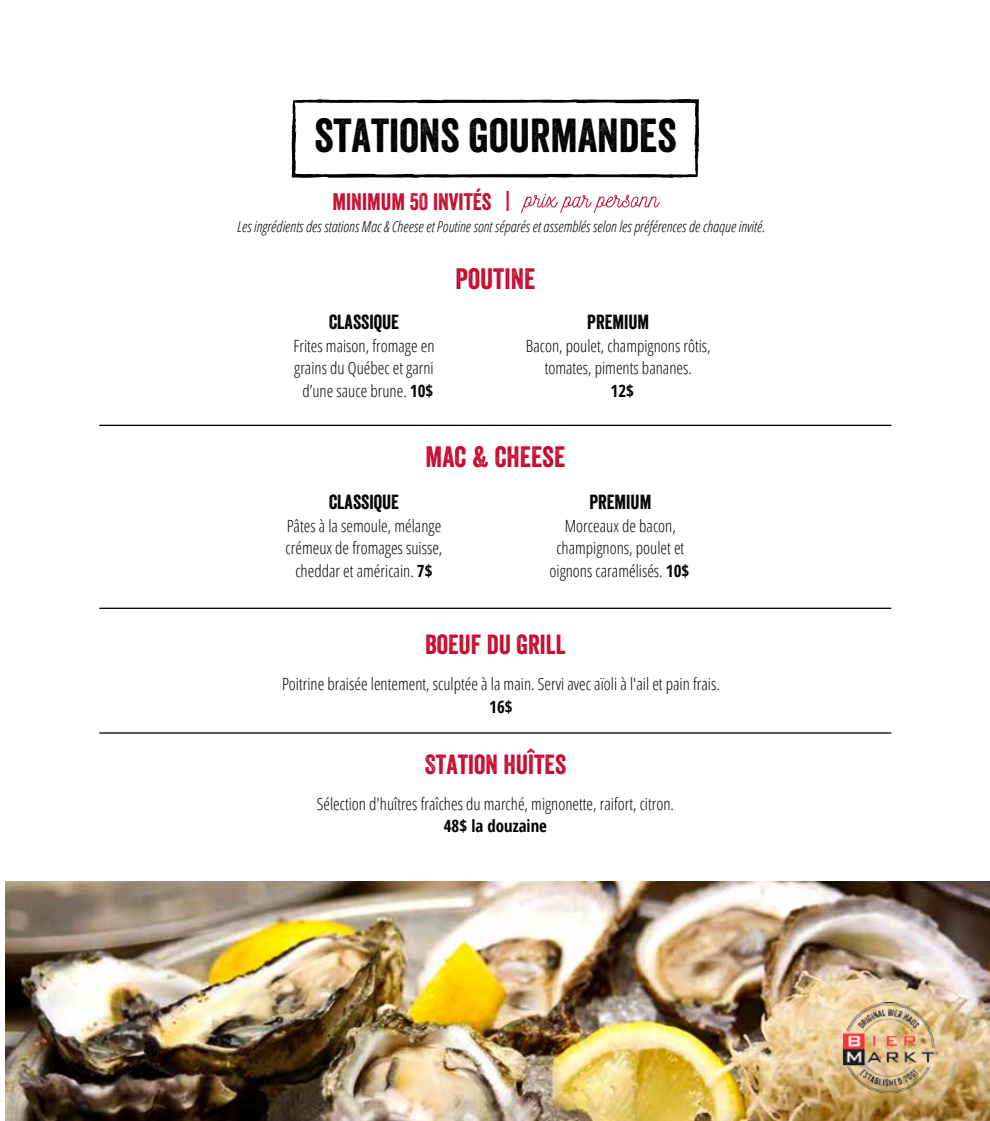
<style>
.page{position:relative;width:990px;height:1121px;background:#fff}
.page>*{position:absolute;margin:0;border:0;box-sizing:border-box;transform-origin:0 0}
.t1{font:46.38px "Veneer";color:#000}
.t2{font:28.53px "Veneer";color:#c60c30}
.t3{font:26.78px "Veneer";color:#c60c30}
.t4{font:23.1px "Veneer";color:#c60c30}
.t5{font:19.78px "Veneer";color:#000}
.t6{font:300 condensed 16.8px/22.4px "Open Sans";color:#000;text-align:center}
.t7{font:700 condensed 16.8px "Open Sans";color:#000}
.t8{font:italic 300 condensed 15.05px "Open Sans";color:#000}
.s1{font-weight:700}
</style>
<div class="page">
<svg style="left:292px;top:99px;width:407px;height:79px"></svg>
<img style="left:6px;top:881px;width:984px;height:240px">
<img style="left:843px;top:1002px;width:94px;height:91px">
<svg style="left:521px;top:194px;width:138px;height:19px"></svg>
<hr style="left:100px;top:425px;width:791px;height:1px;background:#000">
<hr style="left:100px;top:608px;width:791px;height:1px;background:#000">
<hr style="left:100px;top:732px;width:791px;height:2px;background:#000">
<h1 class="t1" style="left:314px;top:108px;width:363px">STATIONS GOURMANDES</h1>
<h3 class="t4" style="left:332px;top:187px;width:179px">MINIMUM 50 INVITÉS |</h3>
<p class="t8" style="left:237px;top:217px;width:529px">Les ingrédients des stations Mac &amp; Cheese et Poutine sont séparés et assemblés selon les préférences de chaque invité.</p>
<p class="t5" style="left:329px;top:310px;width:71px">CLASSIQUE</p>
<p class="t6" style="left:293px;top:334px;width:143px">Frites maison, fromage en grains du Québec et garni d’une sauce brune. <span class="s1">10$</span></p>
<h2 class="t2" style="left:455px;top:261px;width:81px">POUTINE</h2>
<p class="t5" style="left:587px;top:310px;width:63px">PREMIUM</p>
<p class="t6" style="left:526px;top:334px;width:186px">Bacon, poulet, champignons rôtis, tomates, piments bananes.</p>
<p class="t7" style="left:610px;top:379px;width:25px">12$</p>
<h2 class="t2" style="left:425px;top:439px;width:141px">MAC &amp; CHEESE</h2>
<p class="t5" style="left:329px;top:490px;width:71px">CLASSIQUE</p>
<p class="t6" style="left:285px;top:514px;width:158px">Pâtes à la semoule, mélange crémeux de fromages suisse, cheddar et américain. <span class="s1">7$</span></p>
<p class="t5" style="left:589px;top:490px;width:63px">PREMIUM</p>
<p class="t6" style="left:549px;top:514px;width:141px">Morceaux de bacon, champignons, poulet et oignons caramélisés. <span class="s1">10$</span></p>
<h3 class="t3" style="left:425px;top:628px;width:142px">BOEUF DU GRILL</h3>
<p class="t6" style="left:282px;top:672px;width:439px">Poitrine braisée lentement, sculptée à la main. Servi avec aïoli à l'ail et pain frais.</p>
<p class="t7" style="left:489px;top:695px;width:25px">16$</p>
<h3 class="t3" style="left:425px;top:748px;width:143px">STATION HUÎTES</h3>
<p class="t6" style="left:317px;top:792px;width:359px">Sélection d'huîtres fraîches du marché, mignonette, raifort, citron.</p>
<p class="t7" style="left:444px;top:814px;width:105px">48$ la douzaine</p>
</div>
